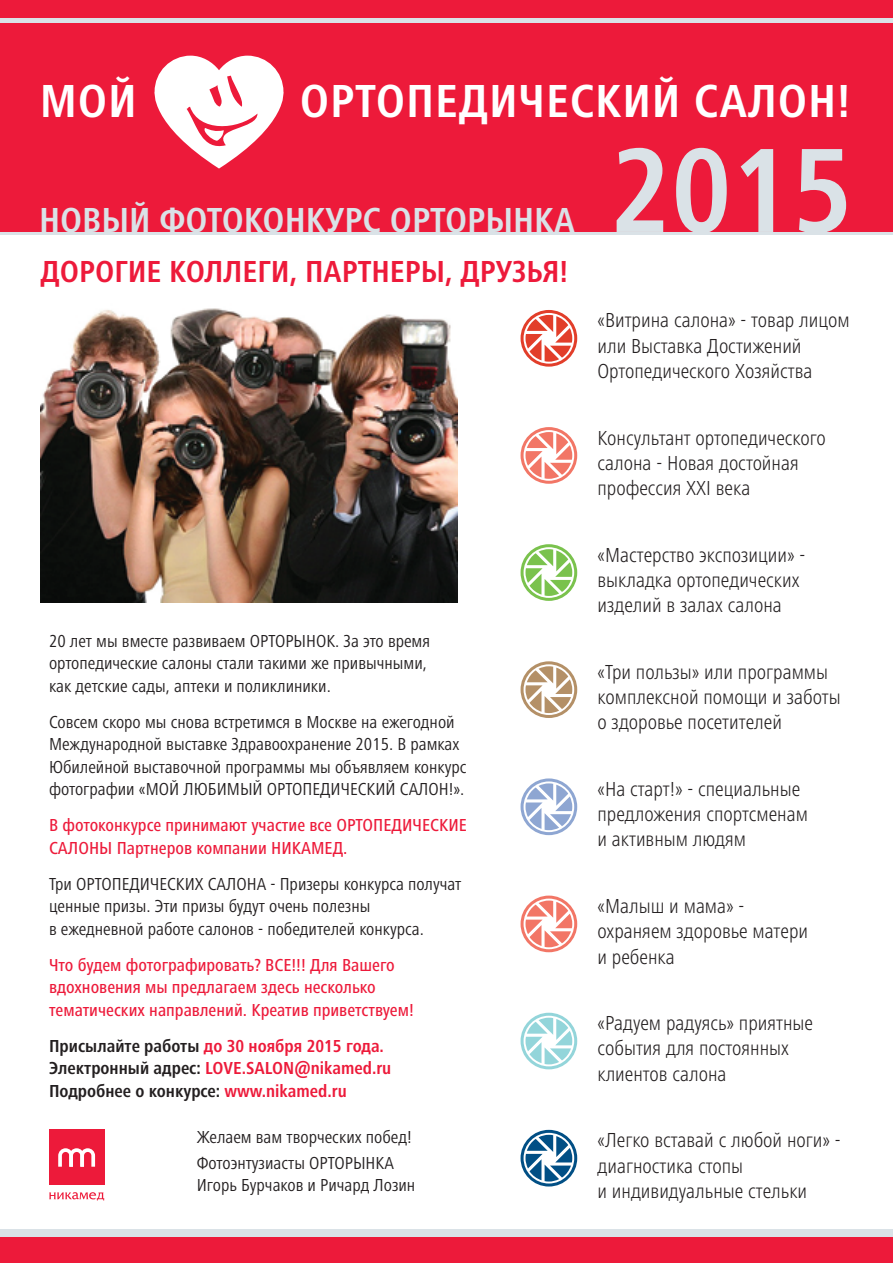
<style>
.page{position:relative;width:893px;height:1263px;background:#fff}
.page>*{position:absolute;margin:0;border:0;box-sizing:border-box;transform-origin:0 0}
.t1{font:700 condensed 48px "Frutiger Next LTW1 G";letter-spacing:.015em;color:#fff}
.t2{font:700 condensed 36px "Frutiger Next LTW1 G";color:#dae2e7}
.t3{font:700 condensed 31.5px "Frutiger Next LTW1 G";color:#ed1a3a}
.t4{font:300 condensed 21px/25.2px "Frutiger Next LTW1 G";color:#231f20}
.t5{font:condensed 18px/22.5px "Frutiger Next LTW1 G";color:#231f20}
.t6{font:500 condensed 18px/22.5px "Frutiger Next LTW1 G";color:#ed1a3a}
.t7{font:700 condensed 18px/22.5px "Frutiger Next LTW1 G";color:#ed1a3a}
.s1{color:#231f20}
</style>
<div class="page">
<img style="left:40px;top:308px;width:418px;height:295px">
<svg style="left:0;top:17px;width:893px;height:218px;background:#ddbcc6"></svg>
<div style="left:0;top:1230px;width:893px;height:20px;background:#dae2e7"></div>
<div style="left:0;top:23px;width:893px;height:208px;background:#ed1a3a"></div>
<div style="left:0;top:0;width:893px;height:17px;background:#ed1a3a"></div>
<div style="left:0;top:1237px;width:893px;height:26px;background:#ed1a3a"></div>
<svg style="left:617px;top:148px;width:46px;height:84px"></svg>
<svg style="left:676px;top:148px;width:51px;height:85px"></svg>
<svg style="left:741px;top:149px;width:32px;height:83px"></svg>
<svg style="left:799px;top:149px;width:47px;height:84px"></svg>
<div style="left:49px;top:1130px;width:55px;height:55px;background:#ed1a3a"></div>
<svg style="left:49px;top:1192px;width:55px;height:9px"></svg>
<svg style="left:58px;top:1148px;width:37px;height:19px"></svg>
<svg style="left:521px;top:310px;width:56px;height:57px"></svg>
<svg style="left:521px;top:427px;width:56px;height:57px"></svg>
<svg style="left:521px;top:544px;width:56px;height:57px"></svg>
<svg style="left:521px;top:661px;width:56px;height:57px"></svg>
<svg style="left:521px;top:778px;width:56px;height:57px"></svg>
<svg style="left:521px;top:895px;width:56px;height:57px"></svg>
<svg style="left:521px;top:1013px;width:56px;height:56px"></svg>
<svg style="left:521px;top:1130px;width:56px;height:56px"></svg>
<svg style="left:154px;top:56px;width:130px;height:113px"></svg>
<h1 class="t1" style="left:40px;top:73px;width:99px">МОЙ</h1>
<h1 class="t1" style="left:300px;top:73px;width:552px">ОРТОПЕДИЧЕСКИЙ САЛОН!</h1>
<h2 class="t2" style="left:39px;top:199px;width:537px">НОВЫЙ ФОТОКОНКУРС ОРТОРЫНКА</h2>
<h3 class="t3" style="left:40px;top:254px;width:529px">ДОРОГИЕ КОЛЛЕГИ, ПАРТНЕРЫ, ДРУЗЬЯ!</h3>
<p class="t5" style="left:49px;top:629px;width:383px">20 лет мы вместе развиваем ОРТОРЫНОК. За это время ортопедические салоны стали такими же привычными, как детские сады, аптеки и поликлиники.</p>
<p class="t5" style="left:49px;top:710px;width:419px">Совсем скоро мы снова встретимся в Москве на ежегодной Международной выставке Здравоохранение 2015. В рамках Юбилейной выставочной программы мы объявляем конкурс фотографии «МОЙ ЛЮБИМЫЙ ОРТОПЕДИЧЕСКИЙ САЛОН!».</p>
<p class="t6" style="left:49px;top:814px;width:420px">В фотоконкурсе принимают участие все ОРТОПЕДИЧЕСКИЕ<br>САЛОНЫ Партнеров компании НИКАМЕД.</p>
<p class="t5" style="left:49px;top:872px;width:414px">Три ОРТОПЕДИЧЕСКИХ САЛОНА - Призеры конкурса получат ценные призы. Эти призы будут очень полезны<br>в ежедневной работе салонов - победителей конкурса.</p>
<p class="t6" style="left:49px;top:953px;width:366px">Что будем фотографировать? ВСЕ!!! Для Вашего вдохновения мы предлагаем здесь несколько тематических направлений. Креатив приветствуем!</p>
<p class="t7" style="left:49px;top:1034px;width:344px"><span class="s1">Присылайте работы</span> до 30 ноября 2015 года.<br><span class="s1">Электронный адрес:</span> LOVE.SALON@nikamed.ru<br><span class="s1">Подробнее о конкурсе:</span> www.nikamed.ru</p>
<p class="t5" style="left:197px;top:1124px;width:217px;line-height:26.1px">Желаем вам творческих побед!<br>Фотоэнтузиасты ОРТОРЫНКА</p>
<p class="t5" style="left:197px;top:1173px;width:220px">Игорь Бурчаков и Ричард Лозин</p>
<p class="t4" style="left:597px;top:308px;width:254px">«Витрина салона» - товар лицом или Выставка Достижений<br>Ортопедического Хозяйства</p>
<p class="t4" style="left:597px;top:425px;width:230px">Консультант ортопедического салона - Новая достойная профессия XXI века</p>
<p class="t4" style="left:597px;top:542px;width:209px">«Мастерство экспозиции» - выкладка ортопедических изделий в залах салона</p>
<p class="t4" style="left:597px;top:659px;width:245px">«Три пользы» или программы комплексной помощи и заботы о здоровье посетителей</p>
<p class="t4" style="left:597px;top:776px;width:212px">«На старт!» - специальные предложения спортсменам и активным людям</p>
<p class="t4" style="left:597px;top:893px;width:212px">«Малыш и мама» - охраняем здоровье матери и ребенка</p>
<p class="t4" style="left:597px;top:1011px;width:217px">«Радуем радуясь» приятные события для постоянных клиентов салона</p>
<p class="t4" style="left:597px;top:1128px;width:245px">«Легко вставай с любой ноги» - диагностика стопы<br>и индивидуальные стельки</p>
</div>
